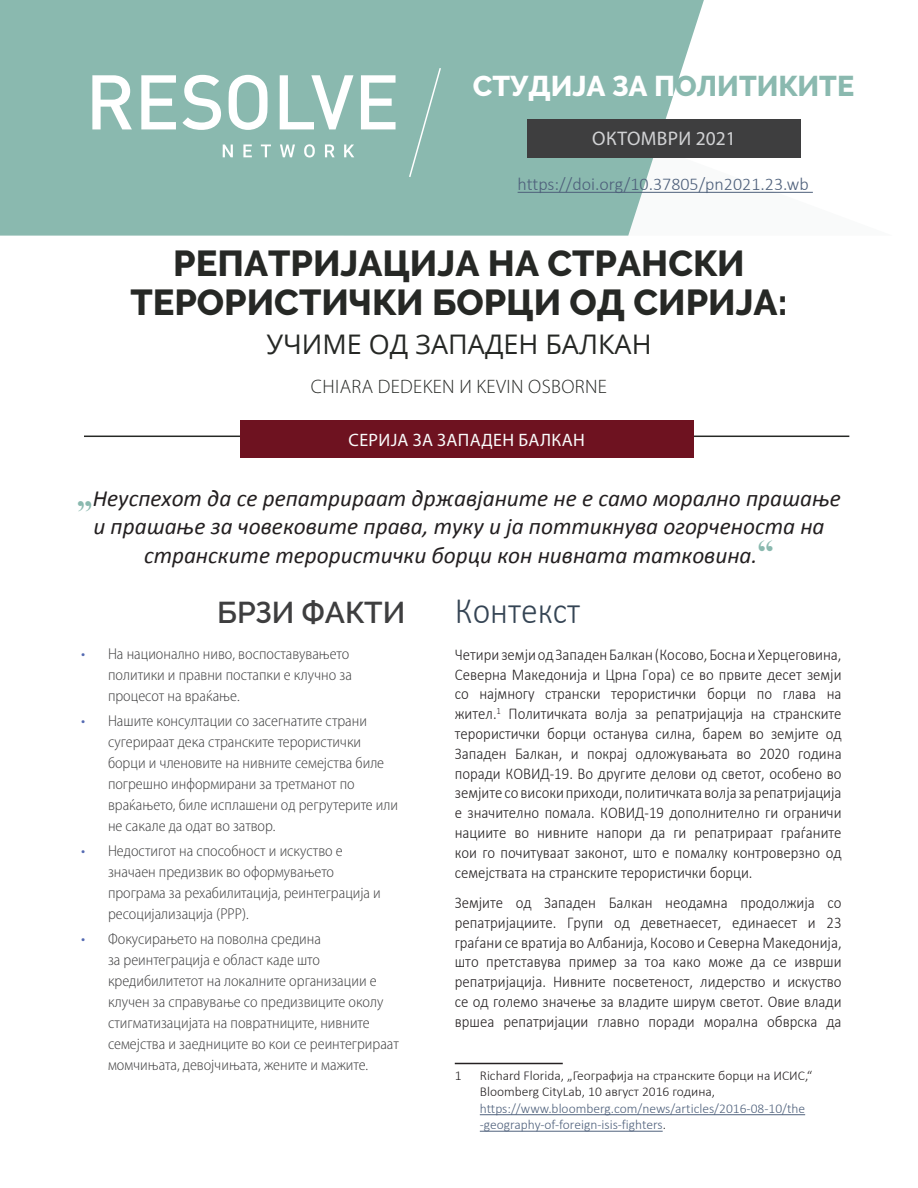
<style>
.page{position:relative;width:918px;height:1188px;background:#fff}
.page>*{position:absolute;margin:0;border:0;box-sizing:border-box;transform-origin:0 0}
.t1{font:300 37.5px "Calibri";color:#324252;scale:.9 1}
.Subhead_-_Align_Left{font:800 36px/39px "Raleway";color:#262825;text-align:center}
.Pull_Text_-_Align_Ri{font:600 30px "Raleway";color:#3e3e3f}
.Header_-_Align_Cente{font:800 28.5px "Raleway";color:#fff}
.Subhead_-_Align_Left-2{font:27px "Open Sans";color:#262825}
.Paragraph_Style_4{font:italic 23.25px/28.5px "Calibri";color:#231f20;text-align:center}
.Subhead_-_Align_Cent{font:19.65px "Myriad Pro";letter-spacing:.02em;color:#d1d2d4}
.Subhead_-_Align_Cent-2{font:300 19.5px "Myriad Pro";letter-spacing:.02em;color:#262825}
.t2{font:300 18px "Calibri";color:#4e607b}
.Subhead_-_Align_Cent-3{font:18px "Myriad Pro";letter-spacing:.02em;color:#f9fafa}
.t3{font:300 16.5px/19.8px "Calibri";color:#231f20;text-align:justify;scale:.9 1}
.t4{font:300 semi-condensed 15.75px/21px "Myriad Pro";color:#3e3e3f}
.t5{font:300 13.5px/16.5px "Calibri";color:#4e607b}
.t6{font:300 13.5px/16.5px "Calibri";color:#231f20}
.s1{color:#8ab9af}
.s2{font-family:"Times New Roman";font-weight:700;font-style:normal;font-size:31.5px;color:#8ab9af}
.s3{font-family:"Times New Roman";font-weight:700;font-style:normal;font-size:33px;color:#8ab9af}
.s4{font-stretch:normal;font-size:16.5px;color:#546ab2}
.s5{color:#231f20}
</style>
<div class="page">
<div style="left:0;top:0;width:704px;height:236px;background:#8ab9af"></div>
<svg style="left:223px;top:145px;width:10px;height:12px"></svg>
<svg style="left:243px;top:145px;width:9px;height:12px"></svg>
<svg style="left:261px;top:145px;width:10px;height:12px"></svg>
<svg style="left:280px;top:145px;width:15px;height:12px"></svg>
<svg style="left:304px;top:144px;width:11px;height:14px"></svg>
<svg style="left:325px;top:145px;width:10px;height:12px"></svg>
<svg style="left:344px;top:145px;width:10px;height:12px"></svg>
<svg style="left:92px;top:75px;width:40px;height:54px"></svg>
<svg style="left:141px;top:75px;width:35px;height:54px"></svg>
<svg style="left:182px;top:75px;width:39px;height:55px"></svg>
<svg style="left:229px;top:75px;width:39px;height:55px"></svg>
<svg style="left:280px;top:75px;width:73px;height:54px"></svg>
<svg style="left:361px;top:75px;width:35px;height:54px"></svg>
<svg style="left:409px;top:68px;width:32px;height:109px;background:#8fbcb2"></svg>
<div style="left:527px;top:120px;width:274px;height:38px;background:#3e3e3f"></div>
<hr style="left:455px;top:1063px;width:108px;height:1px;background:#231f20">
<hr style="left:480px;top:1114px;width:325px;height:1px;background:#4e607b">
<hr style="left:480px;top:1131px;width:183px;height:1px;background:#4e607b">
<hr style="left:518px;top:192px;width:295px;height:1px;background:#4e607b">
<hr style="left:84px;top:436px;width:765px;height:1px;background:#262825">
<div style="left:240px;top:420px;width:453px;height:38px;background:#6e1220"></div>
<p class="Header_-_Align_Cente" style="left:473px;top:70px;width:383px">СТУДИЈА ЗА П<span class="s1">ОЛИТИКИТЕ</span></p>
<p class="Subhead_-_Align_Cent" style="left:592px;top:126px;width:145px">ОКТОМВРИ 2021</p>
<p class="t2" style="left:518px;top:173px;width:293px">https://doi.org/10.37805/pn2021.23.wb</p>
<p class="Subhead_-_Align_Left" style="left:130px;top:244px;width:659px">РЕПАТРИЈАЦИЈА НА СТРАНСКИ<br>ТЕРОРИСТИЧКИ БОРЦИ ОД СИРИЈА:</p>
<p class="Subhead_-_Align_Left-2" style="left:266px;top:326px;width:387px">УЧИМЕ ОД ЗАПАДЕН БАЛКАН</p>
<p class="Subhead_-_Align_Cent-2" style="left:311px;top:374px;width:298px">CHIARA DEDEKEN И KEVIN OSBORNE</p>
<p class="Subhead_-_Align_Cent-3" style="left:349px;top:428px;width:238px">СЕРИЈА ЗА ЗАПАДЕН БАЛКАН</p>
<p class="Paragraph_Style_4" style="left:77px;top:483px;width:766px"><span class="s2">„</span>Неуспехот да се репатрираат државјаните не е само морално прашање и прашање за човековите права, туку и ја поттикнува огорченоста на странските терористички борци кон нивната татковина.<span class="s3">“</span></p>
<p class="Pull_Text_-_Align_Ri" style="left:217px;top:596px;width:189px">БРЗИ ФАКТИ</p>
<p class="t4" style="left:108px;top:643px;width:245px;text-indent:-27px"><span class="s4">•</span> На национално ниво, воспоставувањето политики и правни постапки е клучно за процесот на враќање.</p>
<p class="t4" style="left:108px;top:710px;width:292px;text-indent:-27px"><span class="s4">•</span> Нашите консултации со засегнатите страни сугерираат дека странските терористички борци и членовите на нивните семејства биле погрешно информирани за третманот по враќањето, биле исплашени од регрутерите или не сакале да одат во затвор.</p>
<p class="t4" style="left:108px;top:840px;width:274px;text-indent:-27px"><span class="s4">•</span> Недостигот на способност и искуство е значаен предизвик во оформувањето програма за рехабилитација, реинтеграција и ресоцијализација (РРР).</p>
<p class="t4" style="left:108px;top:928px;width:292px;text-indent:-27px"><span class="s4">•</span> Фокусирањето на поволна средина<br>за реинтеграција е област каде што кредибилитетот на локалните организации е клучен за справување со предизвиците околу стигматизацијата на повратниците, нивните семејства и заедниците во кои се реинтегрираат момчињата, девојчињата, жените и мажите.</p>
<h1 class="t1" style="left:455px;top:588px;width:141px">Контекст</h1>
<p class="t3" style="left:455px;top:644px;width:431px">Четири земји од Западен Балкан (Косово, Босна и Херцеговина, Северна Македонија и Црна Гора) се во првите десет земји со најмногу странски терористички борци по глава на жител.<sup>1</sup> Политичката волја за репатријација на странските терористички борци останува силна, барем во земјите од Западен Балкан, и покрај одложувањата во 2020 година поради КОВИД-19. Во другите делови од светот, особено во земјите со високи приходи, политичката волја за репатријација е значително помала. КОВИД-19 дополнително ги ограничи нациите во нивните напори да ги репатрираат граѓаните кои го почитуваат законот, што е помалку контроверзно од семејствата на странските терористички борци.</p>
<p class="t3" style="left:455px;top:892px;width:431px">Земјите од Западен Балкан неодамна продолжија со репатријациите. Групи од деветнаесет, единаесет и 23 граѓани се вратија во Албанија, Косово и Северна Македонија, што претставува пример за тоа како може да се изврши репатријација. Нивните посветеност, лидерство и искуство се од големо значење за владите ширум светот. Овие влади вршеа репатријации главно поради морална обврска да</p>
<p class="t6" style="left:455px;top:1067px;width:8px">1</p>
<p class="t6" style="left:480px;top:1067px;width:334px">Richard Florida, „Географија на странските борци на ИСИС,“<br>Bloomberg CityLab, 10 август 2016 година,</p>
<p class="t5" style="left:480px;top:1100px;width:327px">https://www.bloomberg.com/news/articles/2016-08-10/the -geography-of-foreign-isis-fighters<span class="s5">.</span></p>
</div>
